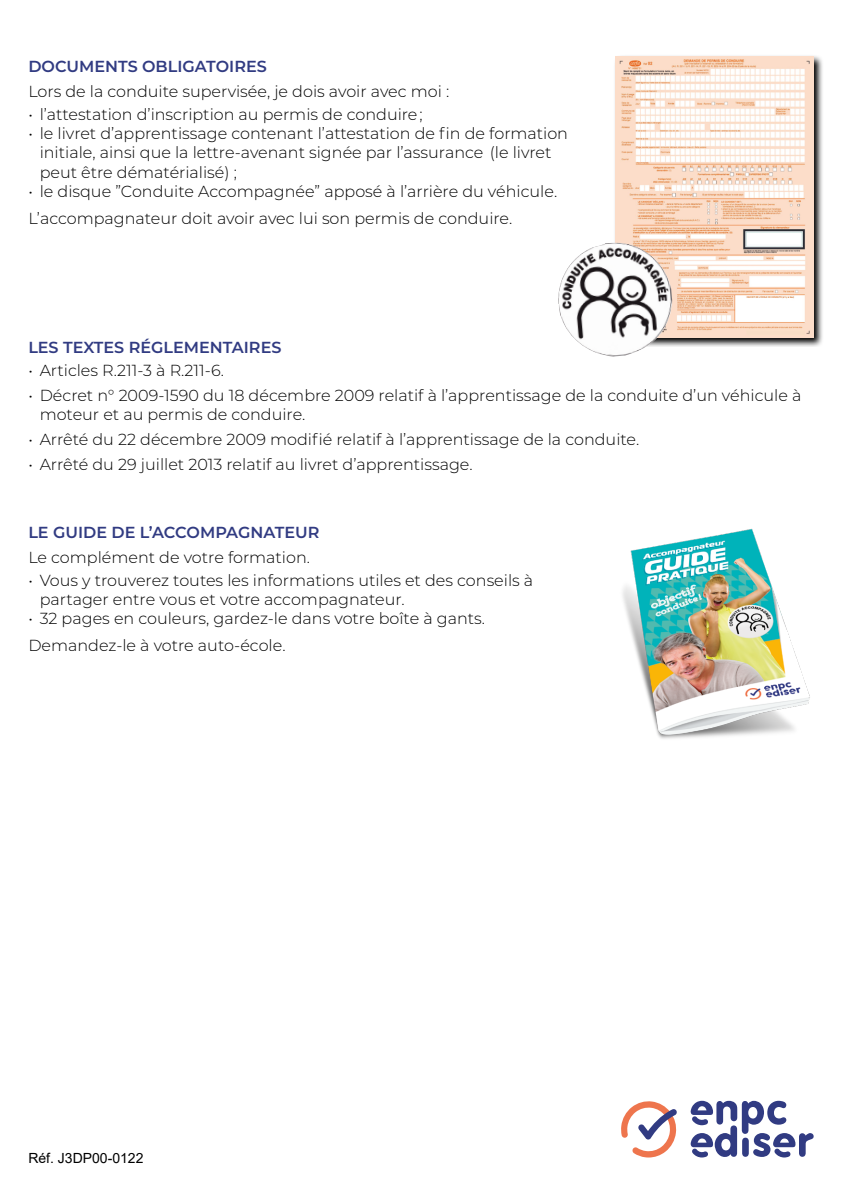
<style>
.page{position:relative;width:842px;height:1191px;background:#fff}
.page>*{position:absolute;margin:0;border:0;box-sizing:border-box;transform-origin:0 0}
.t1{font:300 16px/19.2px "Montserrat";color:#000}
.t2{font:600 16px "Montserrat";color:#313b82}
.t3{font:14px "Arial";color:#000}
</style>
<div class="page">
<svg style="left:691px;top:1100px;width:123px;height:57px"></svg>
<svg style="left:621px;top:1101px;width:56px;height:56px"></svg>
<svg style="left:615px;top:56px;width:208px;height:291px;background:#969492"></svg>
<img style="left:615px;top:57px;width:199px;height:280px">
<svg style="left:609px;top:241px;width:73px;height:116px"></svg>
<img style="left:558px;top:243px;width:114px;height:113px">
<img style="left:622px;top:528px;width:188px;height:211px">
<p class="t2" style="left:28px;top:55px;width:240px">DOCUMENTS OBLIGATOIRES</p>
<p class="t1" style="left:28px;top:81px;width:422px">Lors de la conduite supervisée, je dois avoir avec moi :</p>
<p class="t1" style="left:28px;top:104px;width:396px">• l’attestation d’inscription au permis de conduire ;</p>
<p class="t1" style="left:40px;top:123px;width:530px;text-indent:-11px">• le livret d’apprentissage contenant l’attestation de fin de formation initiale, ainsi que la lettre-avenant signée par l’assurance (le livret peut être dématérialisé) ;</p>
<p class="t1" style="left:28px;top:177px;width:530px;line-height:26.8px">• le disque ”Conduite Accompagnée” apposé à l’arrière du véhicule.<br>L’accompagnateur doit avoir avec lui son permis de conduire.</p>
<p class="t2" style="left:28px;top:336px;width:255px">LES TEXTES RÉGLEMENTAIRES</p>
<p class="t1" style="left:28px;top:360px;width:197px">• Articles R.211-3 à R.211-6.</p>
<p class="t1" style="left:40px;top:385px;width:763px;text-indent:-11px">• Décret n° 2009-1590 du 18 décembre 2009 relatif à l’apprentissage de la conduite d’un véhicule à moteur et au permis de conduire.</p>
<p class="t1" style="left:28px;top:429px;width:612px">• Arrêté du 22 décembre 2009 modifié relatif à l’apprentissage de la conduite.</p>
<p class="t1" style="left:28px;top:454px;width:446px">• Arrêté du 29 juillet 2013 relatif au livret d’apprentissage.</p>
<p class="t2" style="left:28px;top:521px;width:293px">LE GUIDE DE L’ACCOMPAGNATEUR</p>
<p class="t1" style="left:28px;top:547px;width:283px">Le complément de votre formation.</p>
<p class="t1" style="left:40px;top:570px;width:495px;text-indent:-11px">• Vous y trouverez toutes les informations utiles et des conseils à partager entre vous et votre accompagnateur.</p>
<p class="t1" style="left:28px;top:604px;width:458px;line-height:26.8px">• 32 pages en couleurs, gardez-le dans votre boîte à gants.<br>Demandez-le à votre auto-école.</p>
<p class="t3" style="left:28px;top:1148px;width:117px">Réf. J3DP00-0122</p>
</div>
